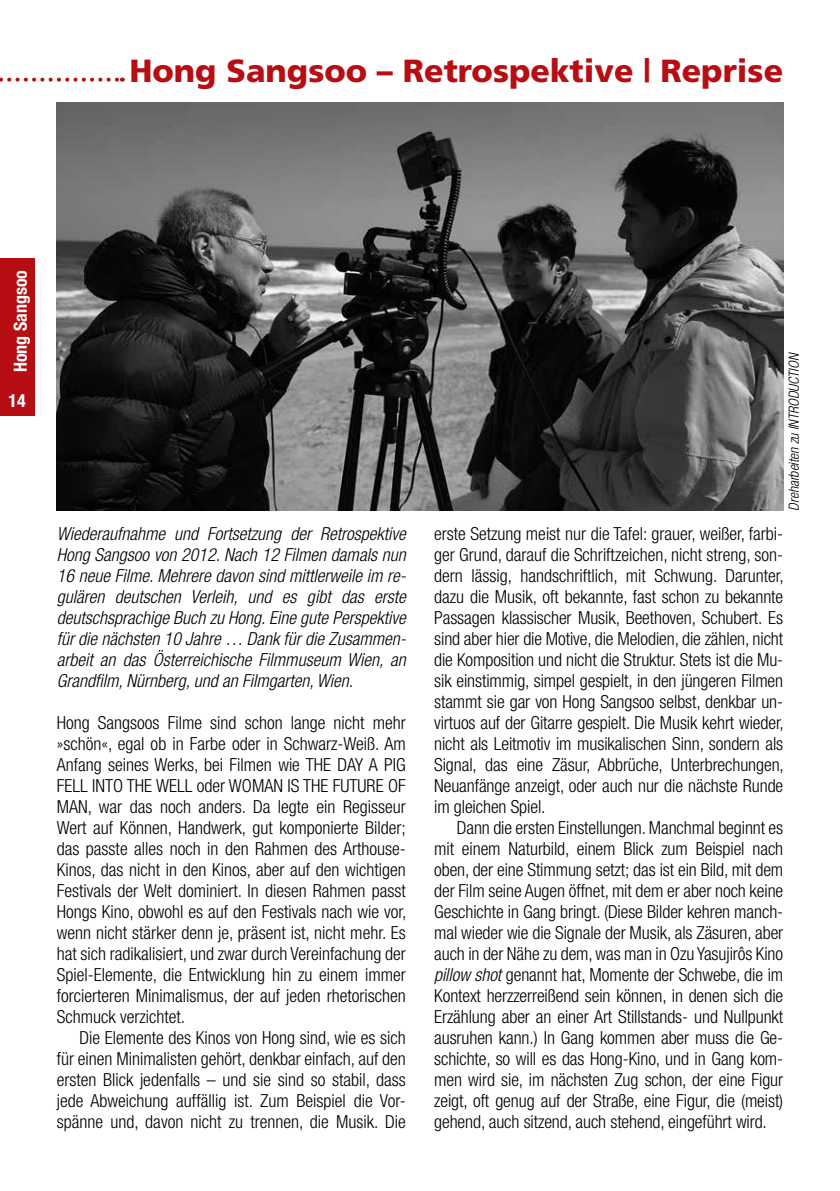
<style>
.page{position:relative;width:840px;height:1191px;background:#fff}
.page>*{position:absolute;margin:0;border:0;box-sizing:border-box;transform-origin:0 0}
.t1{font:900 32px "Frutiger";color:#b70e13}
.t2{font:300 condensed 18px/21px "Helvetica Neue LT Pro";letter-spacing:-.005em;color:#000;text-align:justify}
.t3{font:italic 300 condensed 18px/21px "Helvetica Neue LT Pro";color:#000;text-align:justify}
.t4{font:700 condensed 18px "Helvetica Neue LT Pro";color:#fff}
.t5{font:italic 300 condensed 14px "Helvetica Neue LT Pro";color:#000}
.s1{font-style:italic}
</style>
<div class="page">
<img style="left:57px;top:102px;width:725px;height:408px">
<svg style="left:0;top:78px;width:123px;height:4px"></svg>
<div style="left:0;top:258px;width:34px;height:126px;background:#b70e13"></div>
<div style="left:0;top:385px;width:34px;height:31px;background:#b70e13"></div>
<h1 class="t1" style="left:129px;top:51px;width:655px">Hong Sangsoo – Retrospektive | Reprise</h1>
<p class="t4" style="left:10px;top:372px;width:104px;rotate:-90deg">Hong Sangsoo</p>
<p class="t4" style="left:9px;top:390px;width:19px">14</p>
<p class="t3" style="left:57px;top:523px;width:350px">Wiederaufnahme und Fortsetzung der Retrospektive Hong Sangsoo von 2012. Nach 12 Filmen damals nun 16 neue Filme. Mehrere davon sind mittlerweile im re&shy;gulären deutschen Verleih, und es gibt das erste deutschsprachige Buch zu Hong. Eine gute Perspektive für die nächsten 10 Jahre … Dank für die Zusammen&shy;arbeit an das Österreichische Filmmuseum Wien, an Grandfilm, Nürnberg, und an Filmgarten, Wien.</p>
<p class="t2" style="left:57px;top:712px;width:351px">Hong Sangsoos Filme sind schon lange nicht mehr »schön«, egal ob in Farbe oder in Schwarz-Weiß. Am Anfang seines Werks, bei Filmen wie THE DAY A PIG FELL INTO THE WELL oder WOMAN IS THE FUTURE OF MAN, war das noch anders. Da legte ein Regisseur Wert auf Können, Handwerk, gut komponierte Bilder; das passte alles noch in den Rahmen des Arthouse-Kinos, das nicht in den Kinos, aber auf den wichtigen Festivals der Welt dominiert. In diesen Rahmen passt Hongs Kino, obwohl es auf den Festivals nach wie vor, wenn nicht stärker denn je, präsent ist, nicht mehr. Es hat sich radikalisiert, und zwar durch Vereinfachung der Spiel-Elemente, die Entwicklung hin zu einem immer forcierteren Minimalismus, der auf jeden rhetorischen Schmuck verzichtet.</p>
<p class="t2" style="left:57px;top:1027px;width:350px;text-indent:23px">Die Elemente des Kinos von Hong sind, wie es sich für einen Minimalisten gehört, denkbar einfach, auf den ersten Blick jedenfalls – und sie sind so stabil, dass jede Abweichung auffällig ist. Zum Beispiel die Vor&shy;spänne und, davon nicht zu trennen, die Musik. Die</p>
<p class="t5" style="left:785px;top:510px;width:159px;rotate:-90deg">Dreharbeiten zu INTRODUCTION</p>
<p class="t2" style="left:434px;top:523px;width:351px">erste Setzung meist nur die Tafel: grauer, weißer, farbi&shy;ger Grund, darauf die Schriftzeichen, nicht streng, son&shy;dern lässig, handschriftlich, mit Schwung. Darunter, dazu die Musik, oft bekannte, fast schon zu bekannte Passagen klassischer Musik, Beethoven, Schubert. Es sind aber hier die Motive, die Melodien, die zählen, nicht die Komposition und nicht die Struktur. Stets ist die Mu&shy;sik einstimmig, simpel gespielt, in den jüngeren Filmen stammt sie gar von Hong Sangsoo selbst, denkbar un&shy;virtuos auf der Gitarre gespielt. Die Musik kehrt wieder, nicht als Leitmotiv im musikalischen Sinn, sondern als Signal, das eine Zäsur, Abbrüche, Unterbrechungen, Neuanfänge anzeigt, oder auch nur die nächste Runde im gleichen Spiel.</p>
<p class="t2" style="left:434px;top:817px;width:350px;text-indent:23px">Dann die ersten Einstellungen. Manchmal beginnt es mit einem Naturbild, einem Blick zum Beispiel nach oben, der eine Stimmung setzt; das ist ein Bild, mit dem der Film seine Augen öffnet, mit dem er aber noch keine Geschichte in Gang bringt. (Diese Bilder kehren manch&shy;mal wieder wie die Signale der Musik, als Zäsuren, aber auch in der Nähe zu dem, was man in Ozu Yasujirôs Kino <span class="s1">pillow shot</span> genannt hat, Momente der Schwebe, die im Kontext herzzerreißend sein können, in denen sich die Erzählung aber an einer Art Stillstands- und Nullpunkt ausruhen kann.) In Gang kommen aber muss die Ge&shy;schichte, so will es das Hong-Kino, und in Gang kom&shy;men wird sie, im nächsten Zug schon, der eine Figur zeigt, oft genug auf der Straße, eine Figur, die (meist) gehend, auch sitzend, auch stehend, eingeführt wird.</p>
</div>
